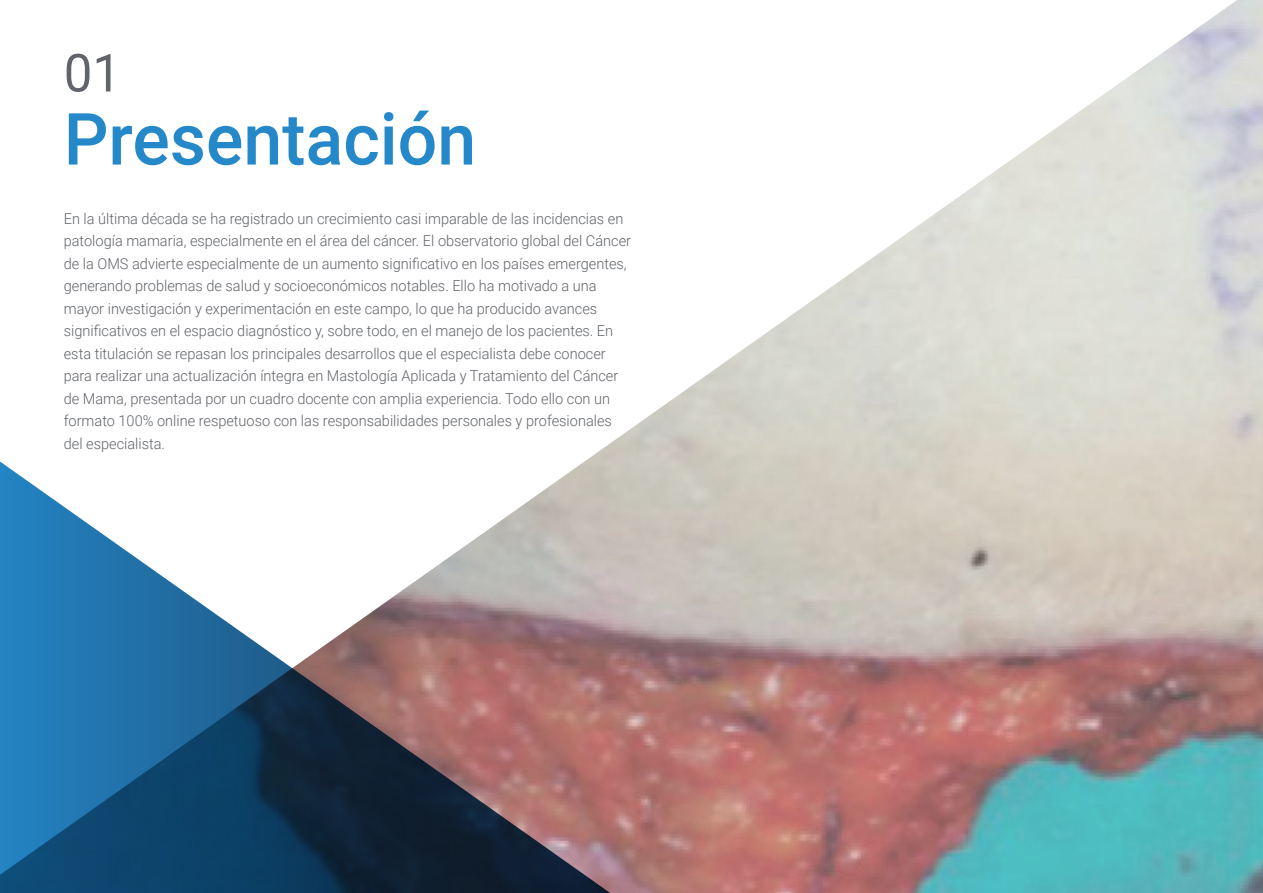
<style>
.page{position:relative;width:1263px;height:893px;background:#fff}
.page>*{position:absolute;margin:0;border:0;box-sizing:border-box;transform-origin:0 0}
.t1{font:500 72px "Roboto";color:#2488c9}
.t2{font:52.5px "Roboto";color:#61646a}
.t3{font:300 15px/22.5px "Roboto";color:#61646a}
</style>
<div class="page">
<img style="left:607px;top:0;width:656px;height:893px">
<svg style="left:0;top:446px;width:640px;height:447px"></svg>
<h2 class="t2" style="left:64px;top:36px;width:59px">01</h2>
<h1 class="t1" style="left:64px;top:89px;width:414px">Presentación</h1>
<p class="t3" style="left:64px;top:207px;width:569px">En la última década se ha registrado un crecimiento casi imparable de las incidencias en patología mamaria, especialmente en el área del cáncer. El observatorio global del Cáncer de la OMS advierte especialmente de un aumento significativo en los países emergentes, generando problemas de salud y socioeconómicos notables. Ello ha motivado a una mayor investigación y experimentación en este campo, lo que ha producido avances significativos en el espacio diagnóstico y, sobre todo, en el manejo de los pacientes. En esta titulación se repasan los principales desarrollos que el especialista debe conocer para realizar una actualización íntegra en Mastología Aplicada y Tratamiento del Cáncer de Mama, presentada por un cuadro docente con amplia experiencia. Todo ello con un formato 100% online respetuoso con las responsabilidades personales y profesionales del especialista.</p>
</div>
